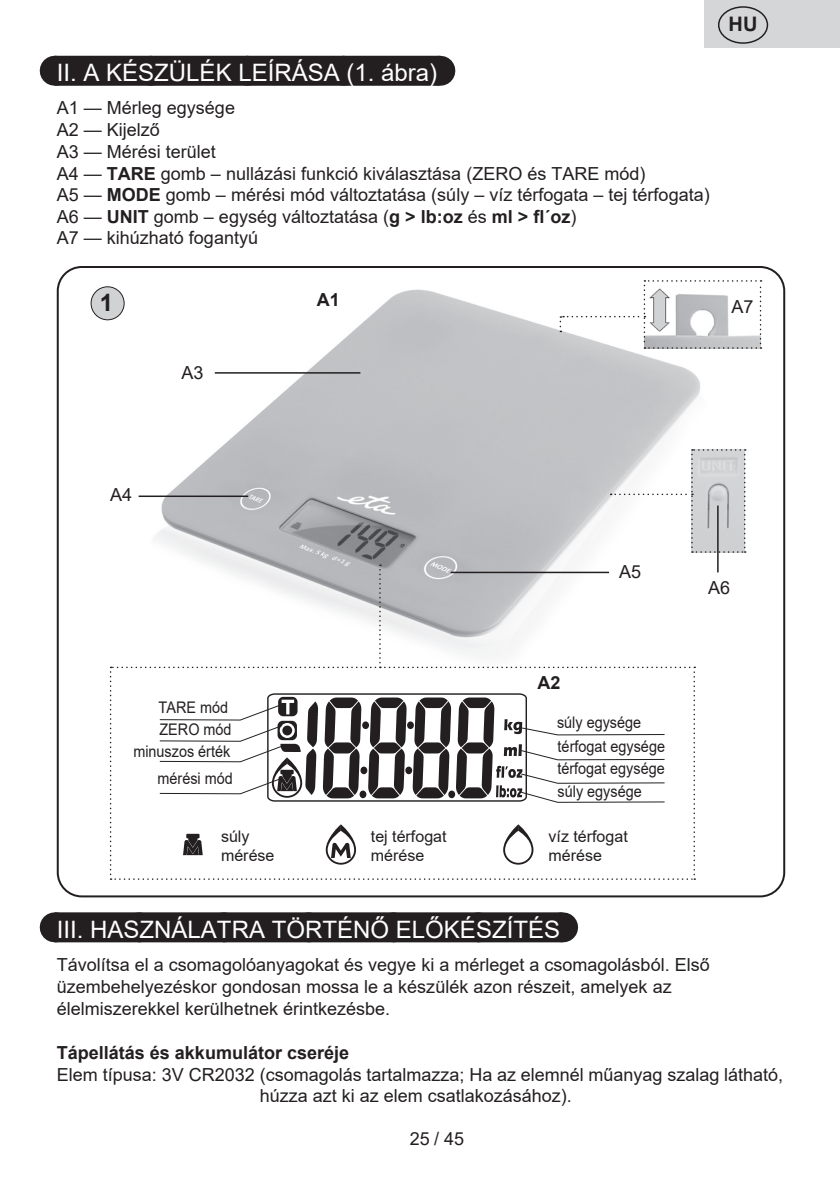
<style>
.page{position:relative;width:840px;height:1191px;background:#fff}
.page>*{position:absolute;margin:0;border:0;box-sizing:border-box;transform-origin:0 0}
.Grafický_nadpis_ETA{font:24px "Arial";color:#fff}
.Normální{font:700 24px "Arial";color:#231f20}
.t1{font:700 20px "Arial";color:#231f20}
.Normální-2{font:18px/22px "Arial";color:#231f20}
._3_Text{font:18px/21.6px "Arial";color:#231f20;text-align:center}
.Normální-3{font:700 18px "Arial";color:#231f20}
.t2{font:16px "Arial";color:#231f20;scale:.9 1}
.t3{font:16px/19.2px "Arial";color:#231f20}
.s1{font-weight:700}
</style>
<div class="page">
<div style="left:55px;top:56px;width:384px;height:30px;background:#231f20"></div>
<svg style="left:151px;top:85px;width:240px;height:1px"></svg>
<hr style="left:439px;top:56px;width:1px;height:30px;background:#231f20">
<div style="left:55px;top:912px;width:506px;height:30px;background:#231f20"></div>
<svg style="left:139px;top:912px;width:380px;height:1px"></svg>
<hr style="left:561px;top:912px;width:1px;height:30px;background:#231f20">
<img style="left:155px;top:289px;width:545px;height:379px">
<svg style="left:610px;top:449px;width:135px;height:104px"></svg>
<hr style="left:716px;top:505px;width:2px;height:67px;background:#231f20">
<hr style="left:138px;top:495px;width:110px;height:2px;background:#231f20">
<hr style="left:215px;top:372px;width:145px;height:2px;background:#231f20">
<div style="left:91px;top:287px;width:33px;height:33px;background:#d1d2d4;border-radius:50%"></div>
<div style="left:90px;top:286px;width:34px;height:34px;border:1px solid #231f20;border-radius:50%"></div>
<svg style="left:559px;top:280px;width:202px;height:69px"></svg>
<img style="left:648px;top:286px;width:23px;height:46px;border-radius:12px">
<svg style="left:110px;top:564px;width:584px;height:316px"></svg>
<div style="left:704px;top:0;width:135px;height:48px;background:#d5d6d8"></div>
<div style="left:717px;top:6px;width:50px;height:38px;border:1px solid #231f20;border-radius:50%"></div>
<p class="Grafický_nadpis_ETA" style="left:57px;top:56px;width:382px">II. A KÉSZÜLÉK LEÍRÁSA (1. ábra)</p>
<p class="Normální-2" style="left:57px;top:97px;width:180px">A1 — Mérleg egysége</p>
<p class="Normální-2" style="left:57px;top:119px;width:105px">A2 — Kijelző</p>
<p class="Normální-2" style="left:57px;top:141px;width:161px">A3 — Mérési terület</p>
<p class="Normální-2" style="left:57px;top:162px;width:590px">A4 — <span class="s1">TARE</span> gomb – nullázási funkció kiválasztása (ZERO és TARE mód)</p>
<p class="Normální-2" style="left:57px;top:184px;width:654px">A5 — <span class="s1">MODE</span> gomb – mérési mód változtatása (súly – víz térfogata – tej térfogata)</p>
<p class="Normální-2" style="left:57px;top:205px;width:521px">A6 — <span class="s1">UNIT</span> gomb – egység változtatása (<span class="s1">g &gt; lb:oz</span> és <span class="s1">ml &gt; fl´oz</span>)</p>
<p class="Normální-2" style="left:57px;top:226px;width:203px">A7 — kihúzható fogantyú</p>
<p class="Normální" style="left:100px;top:285px;width:15px">1</p>
<p class="Normální-3" style="left:317px;top:286px;width:25px">A1</p>
<p class="t1" style="left:728px;top:10px;width:30px">HU</p>
<p class="Normální-2" style="left:731px;top:296px;width:24px">A7</p>
<p class="Normální-2" style="left:181px;top:362px;width:24px">A3</p>
<p class="Normální-2" style="left:110px;top:483px;width:24px">A4</p>
<p class="Normální-2" style="left:618px;top:560px;width:24px">A5</p>
<p class="t2" style="left:158px;top:697px;width:79px">TARE mód</p>
<p class="t2" style="left:159px;top:718px;width:82px">ZERO mód</p>
<p class="t2" style="left:157px;top:767px;width:85px">mérési mód</p>
<p class="t2" style="left:133px;top:740px;width:109px">minuszos érték</p>
<p class="t3" style="left:221px;top:826px;width:55px">súly mérése</p>
<p class="Normální-3" style="left:537px;top:670px;width:25px">A2</p>
<p class="t2" style="left:556px;top:711px;width:95px">súly egysége</p>
<p class="t2" style="left:557px;top:735px;width:121px">térfogat egysége</p>
<p class="t2" style="left:557px;top:757px;width:121px">térfogat egysége</p>
<p class="t2" style="left:557px;top:780px;width:95px">súly egysége</p>
<p class="t3" style="left:371px;top:827px;width:77px">tej térfogat mérése</p>
<p class="t3" style="left:548px;top:827px;width:81px">víz térfogat mérése</p>
<p class="Normální-2" style="left:707px;top:576px;width:24px">A6</p>
<p class="Grafický_nadpis_ETA" style="left:57px;top:912px;width:504px">III. HASZNÁLATRA TÖRTÉNŐ ELŐKÉSZÍTÉS</p>
<p class="Normální-2" style="left:57px;top:953px;width:654px">Távolítsa el a csomagolóanyagokat és vegye ki a mérleget a csomagolásból. Első üzembehelyezéskor gondosan mossa le a készülék azon részeit, amelyek az élelmiszerekkel kerülhetnek érintkezésbe.</p>
<p class="Normální-3" style="left:57px;top:1040px;width:294px">Tápellátás és akkumulátor cseréje</p>
<p class="_3_Text" style="left:57px;top:1063px;width:727px">Elem típusa: 3V CR2032 (csomagolás tartalmazza; Ha az elemnél műanyag szalag látható, húzza azt ki az elem csatlakozásához).</p>
<p class="Normální-2" style="left:410px;top:1127px;width:56px">25 / 45</p>
</div>
